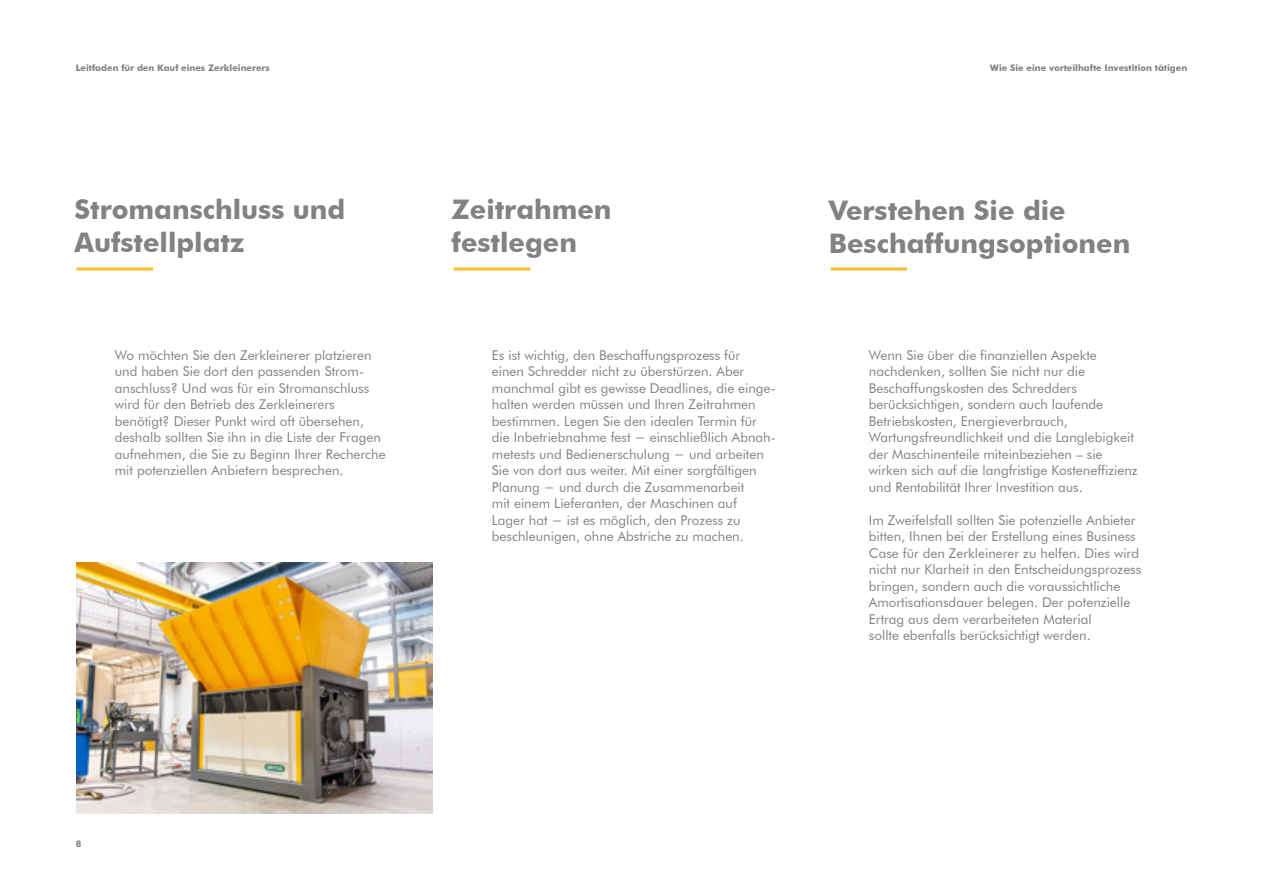
<style>
.page{position:relative;width:1263px;height:893px;background:#fff}
.page>*{position:absolute;margin:0;border:0;box-sizing:border-box;transform-origin:0 0}
.t1{font:700 27px/33px "Futura BT";color:#808284}
.t2{font:13.5px/16.5px "Futura BT";color:#808284}
.t3{font:700 9px "Futura BT";color:#808284}
</style>
<div class="page">
<hr style="left:77px;top:267px;width:76px;height:3px;background:#f8c02b">
<hr style="left:454px;top:267px;width:76px;height:3px;background:#f8c02b">
<hr style="left:831px;top:267px;width:76px;height:3px;background:#f8c02b">
<img style="left:77px;top:563px;width:355px;height:250px">
<p class="t3" style="left:76px;top:62px;width:196px">Leitfaden für den Kauf eines Zerkleinerers</p>
<h1 class="t1" style="left:74px;top:193px;width:272px">Stromanschluss und<br>Aufstellplatz</h1>
<h1 class="t1" style="left:452px;top:193px;width:161px">Zeitrahmen festlegen</h1>
<p class="t2" style="left:115px;top:347px;width:272px">Wo möchten Sie den Zerkleinerer platzieren und haben Sie dort den passenden Strom&shy;anschluss? Und was für ein Stromanschluss wird für den Betrieb des Zerkleinerers benötigt? Dieser Punkt wird oft übersehen, deshalb sollten Sie ihn in die Liste der Fragen aufnehmen, die Sie zu Beginn Ihrer Recherche mit potenziellen Anbietern besprechen.</p>
<p class="t2" style="left:492px;top:346px;width:285px">Es ist wichtig, den Beschaffungsprozess für einen Schredder nicht zu überstürzen. Aber manchmal gibt es gewisse Deadlines, die einge&shy;halten werden müssen und Ihren Zeitrahmen bestimmen. Legen Sie den idealen Termin für die Inbetriebnahme fest − einschließlich Abnah&shy;metests und Bedienerschulung − und arbeiten Sie von dort aus weiter. Mit einer sorgfältigen Planung − und durch die Zusammenarbeit<br>mit einem Lieferanten, der Maschinen auf<br>Lager hat − ist es möglich, den Prozess zu beschleunigen, ohne Abstriche zu machen.</p>
<p class="t3" style="left:990px;top:62px;width:199px">Wie Sie eine vorteilhafte Investition tätigen</p>
<h1 class="t1" style="left:829px;top:193px;width:303px">Verstehen Sie die<br>Beschaffungsoptionen</h1>
<p class="t2" style="left:869px;top:347px;width:270px">Wenn Sie über die finanziellen Aspekte nachdenken, sollten Sie nicht nur die Beschaffungskosten des Schredders berücksichtigen, sondern auch laufende Betriebskosten, Energieverbrauch, Wartungsfreundlichkeit und die Langlebigkeit der Maschinenteile miteinbeziehen – sie wirken sich auf die langfristige Kosteneffizienz und Rentabilität Ihrer Investition aus.</p>
<p class="t2" style="left:869px;top:512px;width:274px">Im Zweifelsfall sollten Sie potenzielle Anbieter bitten, Ihnen bei der Erstellung eines Business Case für den Zerkleinerer zu helfen. Dies wird nicht nur Klarheit in den Entscheidungsprozess bringen, sondern auch die voraussichtliche Amortisationsdauer belegen. Der potenzielle Ertrag aus dem verarbeiteten Material<br>sollte ebenfalls berücksichtigt werden.</p>
<p class="t3" style="left:76px;top:838px;width:7px">8</p>
</div>
